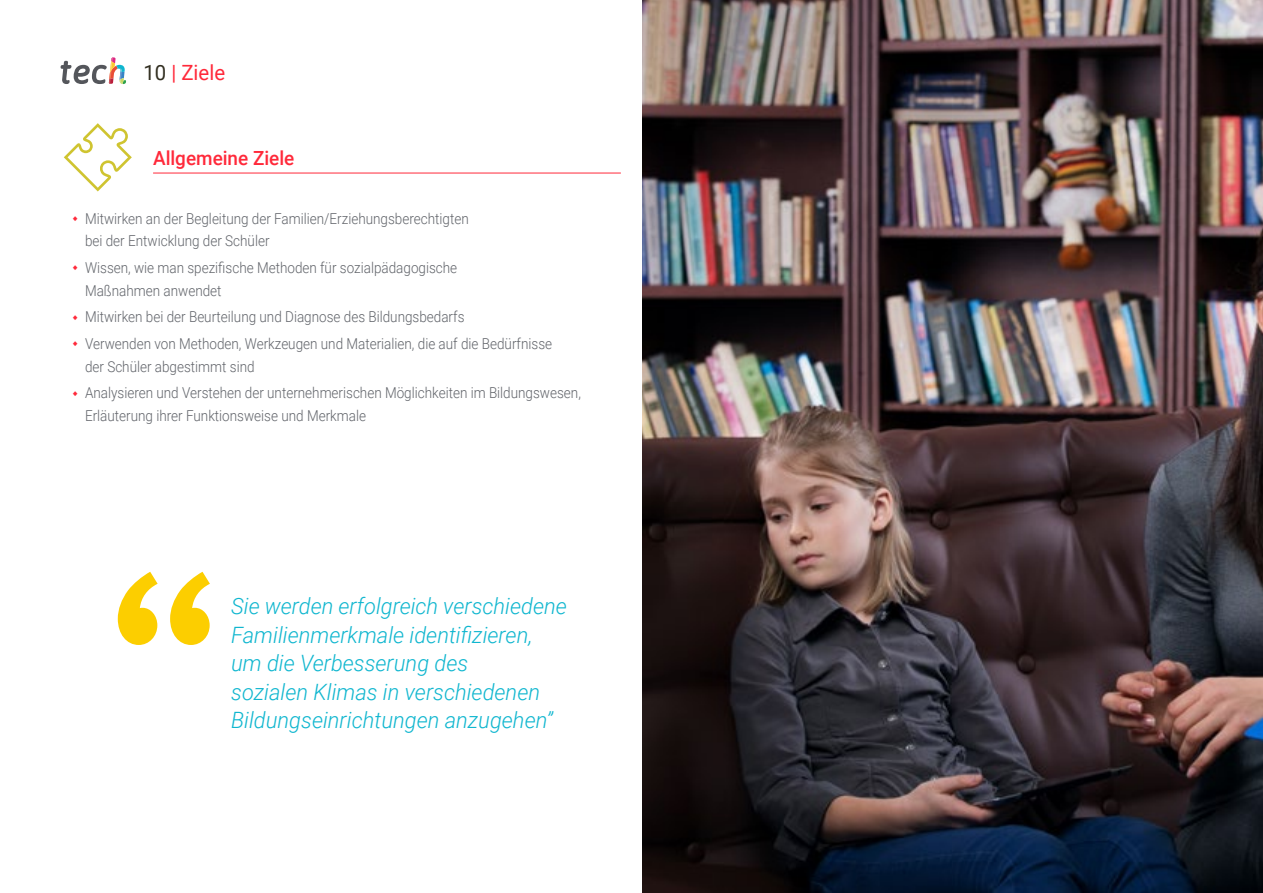
<style>
.page{position:relative;width:1263px;height:893px;background:#fff}
.page>*{position:absolute;margin:0;border:0;box-sizing:border-box;transform-origin:0 0}
.t1{font:italic 300 22.5px/28.5px "Roboto";color:#0fb6cf}
.t2{font:21px "Roboto";color:#ff293a}
.t3{font:500 19.5px "Roboto";color:#ff293a}
.t4{font:300 15px/22.5px "Roboto";color:#61646a;scale:.9 1}
.s1{color:#312e20}
</style>
<div class="page">
<hr style="left:153px;top:173px;width:468px;height:1px;background:#ff293a">
<svg style="left:64px;top:123px;width:68px;height:68px"></svg>
<svg style="left:61px;top:57px;width:65px;height:27px"></svg>
<svg style="left:118px;top:572px;width:92px;height:73px"></svg>
<img style="left:642px;top:0;width:621px;height:893px">
<h2 class="t2" style="left:144px;top:57px;width:83px"><span class="s1">10</span> | Ziele</h2>
<h3 class="t3" style="left:153px;top:144px;width:143px">Allgemeine Ziele</h3>
<p class="t4" style="left:85px;top:207px;width:428px">Mitwirken an der Begleitung der Familien/Erziehungsberechtigten bei der Entwicklung der Schüler</p>
<p class="t4" style="left:85px;top:256px;width:415px">Wissen, wie man spezifische Methoden für sozialpädagogische<br>Maßnahmen anwendet</p>
<p class="t4" style="left:85px;top:303px;width:520px;line-height:26.7px">Mitwirken bei der Beurteilung und Diagnose des Bildungsbedarfs<br>Verwenden von Methoden, Werkzeugen und Materialien, die auf die Bedürfnisse</p>
<p class="t4" style="left:85px;top:352px;width:552px;line-height:26.7px">der Schüler abgestimmt sind<br>Analysieren und Verstehen der unternehmerischen Möglichkeiten im Bildungswesen,</p>
<p class="t4" style="left:85px;top:404px;width:314px">Erläuterung ihrer Funktionsweise und Merkmale</p>
<h1 class="t1" style="left:231px;top:591px;width:337px">Sie werden erfolgreich verschiedene Familienmerkmale identifizieren, um die Verbesserung des<br>sozialen Klimas in verschiedenen Bildungseinrichtungen anzugehen”</h1>
</div>
